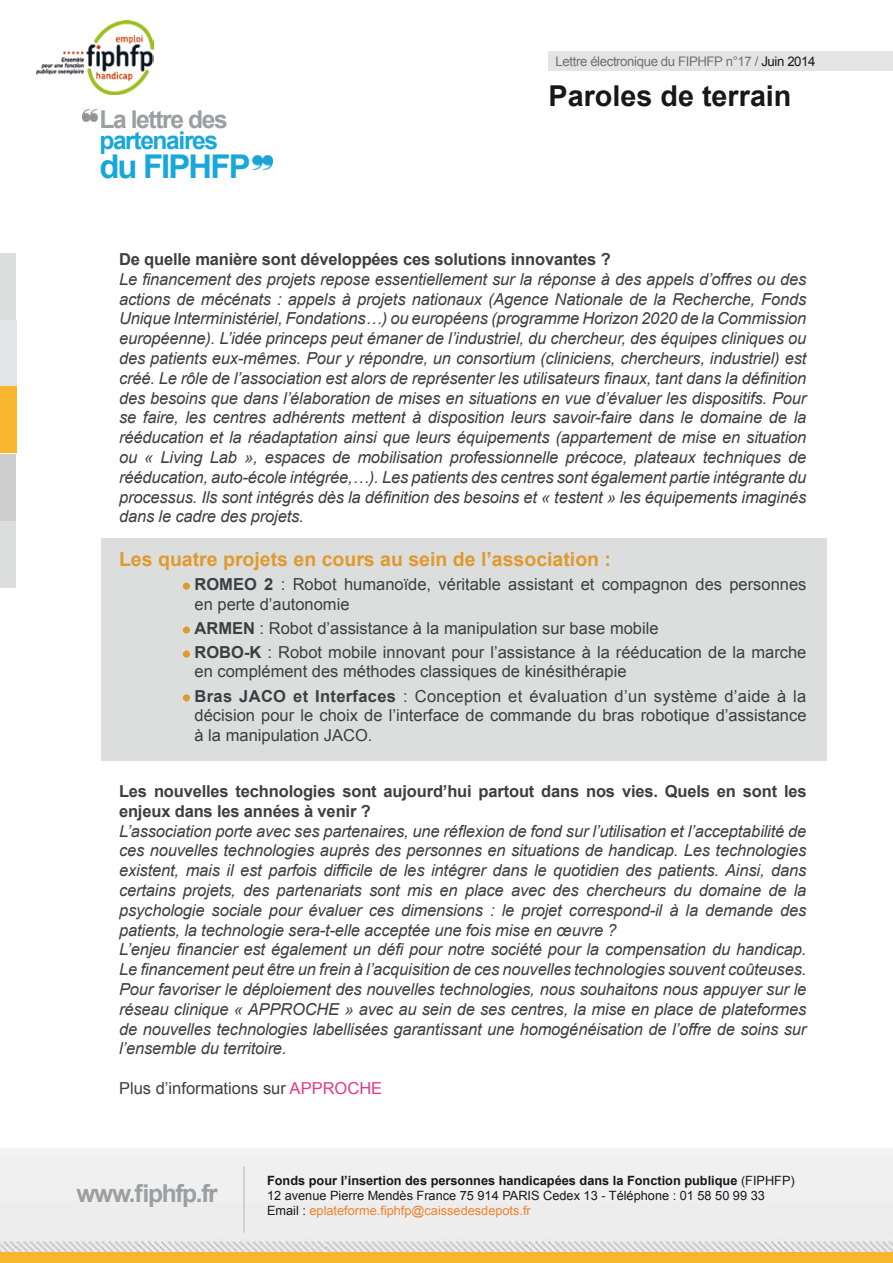
<style>
.page{position:relative;width:893px;height:1263px;background:#fff}
.page>*{position:absolute;margin:0;border:0;box-sizing:border-box;transform-origin:0 0}
.t1{font:700 32.7px "Arial";letter-spacing:-.055em;color:#17a7d9}
.t2{font:700 28.8px "Arial";color:#1a171c}
.t3{font:700 24.6px "Arial";letter-spacing:-.055em;color:#9d9ea0}
.t4{font:700 24.6px "Arial";letter-spacing:-.055em;color:#17a7d9}
.t5{font:700 19.5px "Arial";color:#df9a2d}
.t6{font:italic 16.5px/19.8px "Arial";letter-spacing:-.01em;color:#3e3e40;text-align:justify}
.t7{font:16.5px/19.8px "Arial";color:#3e3e40}
.t8{font:700 16.5px/19.8px "Arial";letter-spacing:-.01em;color:#3e3e40}
.t9{font:13.2px "Arial";letter-spacing:-.03em;color:#707173}
.t10{font:12.75px/15.3px "Arial";color:#1a171c}
.s1{color:#1a171c}
.s2{font-weight:700}
.s3{color:#e13b81}
.s4{color:#ee832f}
</style>
<div class="page">
<div style="left:101px;top:539px;width:725px;height:222px;background:#dcdddd"></div>
<img style="left:83px;top:110px;width:15px;height:11px">
<img style="left:252px;top:155px;width:20px;height:15px">
<div style="left:0;top:253px;width:16px;height:67px;background:#dcdddd"></div>
<div style="left:0;top:320px;width:16px;height:67px;background:#e3e4e5"></div>
<div style="left:0;top:387px;width:16px;height:66px;background:#f8b62f"></div>
<div style="left:0;top:454px;width:16px;height:67px;background:#cececf"></div>
<div style="left:0;top:521px;width:16px;height:67px;background:#dcdddd"></div>
<div style="left:0;top:1056px;width:893px;height:197px;background:#f3f3f3"></div>
<div style="left:0;top:1252px;width:893px;height:11px;background:#f8b62f"></div>
<hr style="left:243px;top:1166px;width:2px;height:66px;background:#c6c7c9">
<img style="left:36px;top:21px;width:117px;height:74px">
<div style="left:183px;top:583px;width:7px;height:7px;background:#df9a2d;border-radius:50%"></div>
<div style="left:183px;top:626px;width:7px;height:8px;background:#df9a2d;border-radius:50%"></div>
<div style="left:183px;top:650px;width:7px;height:8px;background:#df9a2d;border-radius:50%"></div>
<div style="left:183px;top:694px;width:7px;height:7px;background:#df9a2d;border-radius:50%"></div>
<div style="left:549px;top:51px;width:344px;height:19px;background:#e3e4e5"></div>
<p class="t9" style="left:556px;top:52px;width:261px">Lettre électronique du FIPHFP n°17 / <span class="s1">Juin 2014</span></p>
<h3 class="t3" style="left:99px;top:103px;width:130px">La lettre des</h3>
<h3 class="t4" style="left:99px;top:124px;width:120px">partenaires</h3>
<h1 class="t1" style="left:99px;top:145px;width:153px">du FIPHFP</h1>
<h2 class="t2" style="left:549px;top:77px;width:244px">Paroles de terrain</h2>
<p class="t8" style="left:119px;top:250px;width:493px">De quelle manière sont développées ces solutions innovantes ?</p>
<p class="t6" style="left:119px;top:269px;width:689px">Le financement des projets repose essentiellement sur la réponse à des appels d’offres ou des actions de mécénats : appels à projets nationaux (Agence Nationale de la Recherche, Fonds Unique Interministériel, Fondations…) ou européens (programme Horizon 2020 de la Commission européenne). L’idée princeps peut émaner de l’industriel, du chercheur, des équipes cliniques ou des patients eux-mêmes. Pour y répondre, un consortium (cliniciens, chercheurs, industriel) est créé. Le rôle de l’association est alors de représenter les utilisateurs finaux, tant dans la définition des besoins que dans l’élaboration de mises en situations en vue d’évaluer les dispositifs. Pour se faire, les centres adhérents mettent à disposition leurs savoir-faire dans le domaine de la rééducation et la réadaptation ainsi que leurs équipements (appartement de mise en situation ou « Living Lab », espaces de mobilisation professionnelle précoce, plateaux techniques de rééducation, auto-école intégrée,…). Les patients des centres sont également partie intégrante du processus. Ils sont intégrés dès la définition des besoins et « testent » les équipements imaginés dans le cadre des projets.</p>
<p class="t5" style="left:119px;top:546px;width:494px">Les quatre projets en cours au sein de l’association :</p>
<p class="t7" style="left:195px;top:574px;width:613px"><span class="s2">ROMEO 2</span> : Robot humanoïde, véritable assistant et compagnon des personnes en perte d’autonomie</p>
<p class="t7" style="left:195px;top:616px;width:613px;line-height:24px"><span class="s2">ARMEN</span> : Robot d’assistance à la manipulation sur base mobile<br><span class="s2">ROBO-K</span> : Robot mobile innovant pour l’assistance à la rééducation de la marche</p>
<p class="t7" style="left:195px;top:660px;width:613px;line-height:24px">en complément des méthodes classiques de kinésithérapie<br><span class="s2">Bras JACO et Interfaces</span> : Conception et évaluation d’un système d’aide à la</p>
<p class="t7" style="left:195px;top:706px;width:613px">décision pour le choix de l’interface de commande du bras robotique d’assistance à la manipulation JACO.</p>
<p class="t8" style="left:119px;top:782px;width:689px">Les nouvelles technologies sont aujourd’hui partout dans nos vies. Quels en sont les enjeux dans les années à venir ?</p>
<p class="t6" style="left:119px;top:821px;width:689px;text-align:left">L’association porte avec ses partenaires, une réflexion de fond sur l’utilisation et l’acceptabilité de ces nouvelles technologies auprès des personnes en situations de handicap. Les technologies existent, mais il est parfois difficile de les intégrer dans le quotidien des patients. Ainsi, dans certains projets, des partenariats sont mis en place avec des chercheurs du domaine de la psychologie sociale pour évaluer ces dimensions : le projet correspond-il à la demande des patients, la technologie sera-t-elle acceptée une fois mise en œuvre ?<br>L’enjeu financier est également un défi pour notre société pour la compensation du handicap.<br>Le financement peut être un frein à l’acquisition de ces nouvelles technologies souvent coûteuses.<br>Pour favoriser le déploiement des nouvelles technologies, nous souhaitons nous appuyer sur le réseau clinique « APPROCHE » avec au sein de ses centres, la mise en place de plateformes de nouvelles technologies labellisées garantissant une homogénéisation de l’offre de soins sur l’ensemble du territoire.</p>
<p class="t7" style="left:119px;top:1078px;width:265px">Plus d’informations sur <span class="s3">APPROCHE</span></p>
<h3 class="t3" style="left:77px;top:1177px;width:143px">www.fiphfp.fr</h3>
<p class="t10" style="left:267px;top:1173px;width:529px"><span class="s2">Fonds pour l’insertion des personnes handicapées dans la Fonction publique</span> (FIPHFP)<br>12 avenue Pierre Mendès France 75 914 PARIS Cedex 13 - Téléphone : 01 58 50 99 33<br>Email : <span class="s4">eplateforme.fiphfp@caissedesdepots.fr</span></p>
</div>
